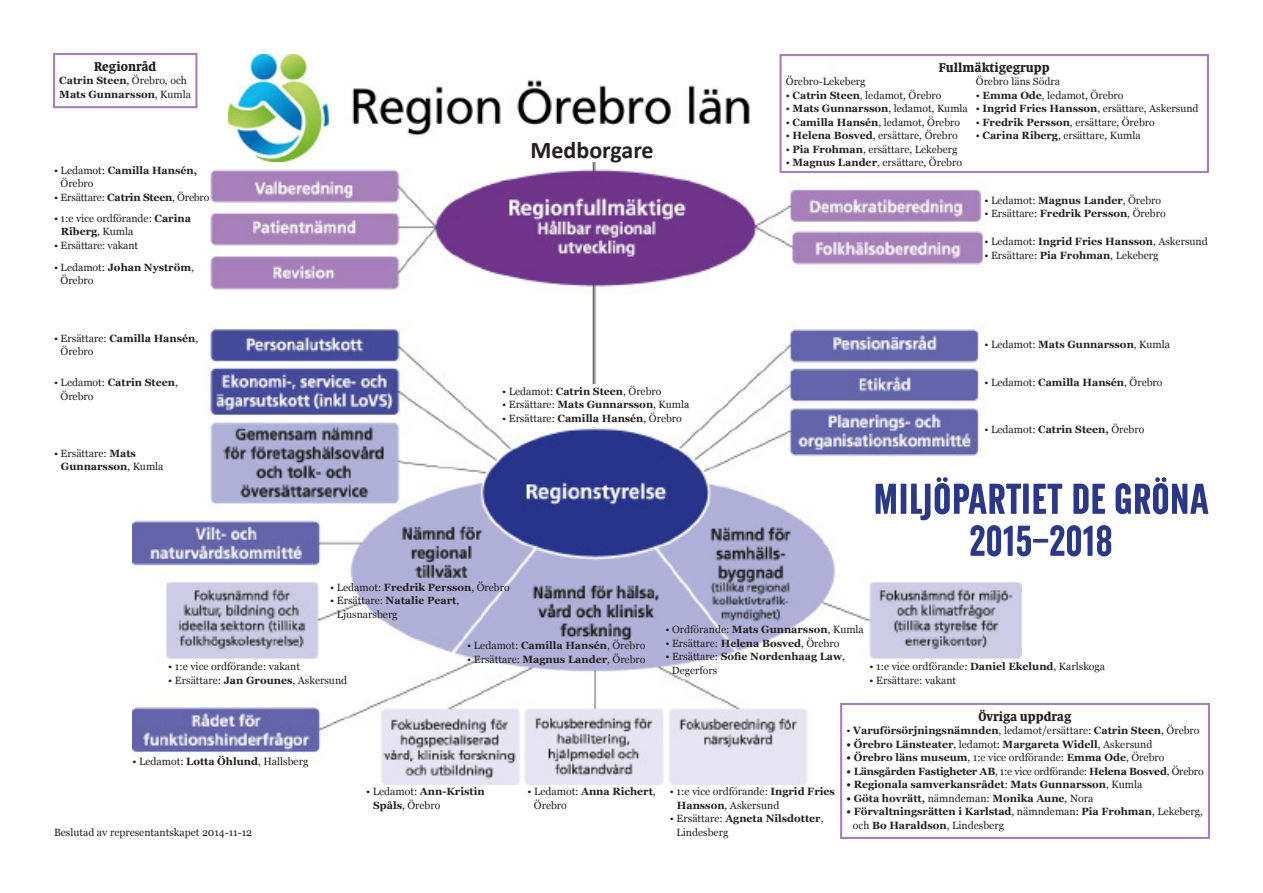
<style>
.page{position:relative;width:1263px;height:893px;background:#fff}
.page>*{position:absolute;margin:0;border:0;box-sizing:border-box;transform-origin:0 0}
.t1{font:51px "MP Sans";color:#2a378a}
.t2{font:700 24px "Calibri";color:#231f20}
.t3{font:15px "MP Serif";color:#231f20}
.t4{font:10.5px "Georgia";color:#231f20}
.t5{font:700 10.5px/13.5px "Georgia";color:#231f20}
.t6{font:700 10.5px "Georgia";letter-spacing:-.02em;color:#231f20}
.t7{font:10.5px "Georgia";letter-spacing:-.02em;color:#231f20}
.s1{font-weight:400}
.s2{font-weight:700}
</style>
<div class="page">
<img style="left:132px;top:108px;width:889px;height:676px">
<div style="left:840px;top:703px;width:370px;height:136px;border:2px solid #a680ba"></div>
<div style="left:53px;top:53px;width:145px;height:55px;border:2px solid #a680ba"></div>
<div style="left:779px;top:54px;width:430px;height:119px;border:2px solid #a680ba"></div>
<div style="left:582px;top:384px;width:24px;height:42px;background:#fff"></div>
<img style="left:228px;top:54px;width:523px;height:107px">
<p class="t3" style="left:94px;top:58px;width:64px">Regionråd</p>
<p class="t5" style="left:59px;top:74px;width:133px">Catrin Steen<span class="s1">, Örebro, och<br></span>Mats Gunnarsson<span class="s1">, Kumla</span></p>
<p class="t4" style="left:786px;top:75px;width:81px">Örebro-Lekeberg</p>
<p class="t3" style="left:939px;top:59px;width:112px">Fullmäktigegrupp</p>
<p class="t4" style="left:976px;top:75px;width:86px">Örebro läns Södra</p>
<p class="t4" style="left:976px;top:89px;width:149px">• <span class="s2">Emma Ode</span>, ledamot, Örebro</p>
<p class="t4" style="left:976px;top:102px;width:224px">• <span class="s2">Ingrid Fries Hansson</span>, ersättare, Askersund</p>
<p class="t4" style="left:976px;top:116px;width:180px">• <span class="s2">Fredrik Persson</span>, ersättare, Örebro</p>
<p class="t4" style="left:976px;top:129px;width:166px">• <span class="s2">Carina Riberg</span>, ersättare, Kumla</p>
<p class="t4" style="left:786px;top:89px;width:157px">• <span class="s2">Catrin Steen</span>, ledamot, Örebro</p>
<p class="t4" style="left:786px;top:102px;width:184px">• <span class="s2">Mats Gunnarsson</span>, ledamot, Kumla</p>
<p class="t4" style="left:786px;top:116px;width:176px">• <span class="s2">Camilla Hansén</span>, ledamot, Örebro</p>
<p class="t4" style="left:786px;top:129px;width:173px">• <span class="s2">Helena Bosved</span>, ersättare, Örebro</p>
<p class="t4" style="left:786px;top:143px;width:173px">• <span class="s2">Pia Frohman</span>, ersättare, Lekeberg</p>
<p class="t4" style="left:786px;top:156px;width:178px">• <span class="s2">Magnus Lander</span>, ersättare, Örebro</p>
<p class="t2" style="left:531px;top:133px;width:125px">Medborgare</p>
<p class="t5" style="left:54px;top:163px;width:145px"><span class="s1">• Ledamot:</span> Camilla Hansén,</p>
<p class="t4" style="left:61px;top:177px;width:35px">Örebro</p>
<p class="t7" style="left:54px;top:191px;width:157px">• Ersättare: <span class="s2">Catrin Steen</span>, Örebro</p>
<p class="t4" style="left:54px;top:212px;width:138px">• 1:e vice ordförande: <span class="s2">Carina</span></p>
<p class="t5" style="left:61px;top:225px;width:74px">Riberg<span class="s1">, Kumla</span></p>
<p class="t4" style="left:54px;top:239px;width:86px">• Ersättare: vakant</p>
<p class="t5" style="left:54px;top:260px;width:141px"><span class="s1">• Ledamot:</span> Johan Nyström<span class="s1">,</span></p>
<p class="t4" style="left:61px;top:274px;width:35px">Örebro</p>
<p class="t4" style="left:984px;top:194px;width:178px">• Ledamot: <span class="s2">Magnus Lander</span>, Örebro</p>
<p class="t4" style="left:984px;top:207px;width:183px">• Ersättare: <span class="s2">Fredrik Persson</span>, Örebro</p>
<p class="t4" style="left:984px;top:235px;width:225px">• Ledamot: <span class="s2">Ingrid Fries Hansson</span>, Askersund</p>
<p class="t4" style="left:984px;top:249px;width:175px">• Ersättare: <span class="s2">Pia Frohman</span>, Lekeberg</p>
<p class="t5" style="left:54px;top:331px;width:146px"><span class="s1">• Ersättare:</span> Camilla Hansén<span class="s1">,</span></p>
<p class="t4" style="left:61px;top:345px;width:35px">Örebro</p>
<p class="t5" style="left:54px;top:376px;width:125px"><span class="s1">• Ledamot:</span> Catrin Steen<span class="s1">,</span></p>
<p class="t4" style="left:61px;top:390px;width:35px">Örebro</p>
<p class="t4" style="left:54px;top:447px;width:83px">• Ersättare: <span class="s2">Mats</span></p>
<p class="t5" style="left:61px;top:460px;width:104px">Gunnarsson<span class="s1">, Kumla</span></p>
<p class="t4" style="left:502px;top:385px;width:161px">• Ledamot: <span class="s2">Catrin Steen</span>, Örebro</p>
<p class="t4" style="left:502px;top:398px;width:189px">• Ersättare: <span class="s2">Mats Gunnarsson</span>, Kumla</p>
<p class="t4" style="left:502px;top:412px;width:181px">• Ersättare: <span class="s2">Camilla Hansén</span>, Örebro</p>
<p class="t4" style="left:984px;top:338px;width:187px">• Ledamot: <span class="s2">Mats Gunnarsson</span>, Kumla</p>
<p class="t4" style="left:984px;top:376px;width:180px">• Ledamot: <span class="s2">Camilla Hansén</span>, Örebro</p>
<p class="t4" style="left:984px;top:423px;width:162px">• Ledamot: <span class="s2">Catrin Steen,</span> Örebro</p>
<p class="t1" style="left:873px;top:473px;width:337px">MILJÖPARTIET DE GRÖNA</p>
<p class="t1" style="left:969px;top:515px;width:145px">2015−2018</p>
<p class="t4" style="left:330px;top:581px;width:181px">• Ledamot: <span class="s2">Fredrik Persson</span>, Örebro</p>
<p class="t4" style="left:330px;top:594px;width:130px">• Ersättare: <span class="s2">Natalie Peart</span>,</p>
<p class="t4" style="left:337px;top:608px;width:62px">Ljusnarsberg</p>
<p class="t4" style="left:467px;top:639px;width:180px">• Ledamot: <span class="s2">Camilla Hansén</span>, Örebro</p>
<p class="t4" style="left:467px;top:653px;width:180px">• Ersättare: <span class="s2">Magnus Lander</span>, Örebro</p>
<p class="t4" style="left:168px;top:660px;width:133px">• 1:e vice ordförande: vakant</p>
<p class="t4" style="left:168px;top:674px;width:180px">• Ersättare: <span class="s2">Jan Grounes</span>, Askersund</p>
<p class="t4" style="left:132px;top:755px;width:177px">• Ledamot: <span class="s2">Lotta Öhlund</span>, Hallsberg</p>
<p class="t4" style="left:54px;top:826px;width:200px">Beslutad av representantskapet 2014-11-12</p>
<p class="t5" style="left:366px;top:785px;width:120px"><span class="s1">• Ledamot:</span> Ann-Kristin</p>
<p class="t4" style="left:373px;top:799px;width:69px"><span class="s2">Spåls</span>, Örebro</p>
<p class="t5" style="left:527px;top:785px;width:130px"><span class="s1">• Ledamot:</span> Anna Richert<span class="s1">,</span></p>
<p class="t4" style="left:534px;top:799px;width:35px">Örebro</p>
<p class="t4" style="left:665px;top:623px;width:200px">• Ordförande: <span class="s2">Mats Gunnarsson</span>, Kumla</p>
<p class="t4" style="left:665px;top:637px;width:176px">• Ersättare: <span class="s2">Helena Bosved</span>, Örebro</p>
<p class="t5" style="left:665px;top:650px;width:181px"><span class="s1">• Ersättare:</span> Sofie Nordenhaag Law<span class="s1">,</span></p>
<p class="t4" style="left:672px;top:664px;width:47px">Degerfors</p>
<p class="t4" style="left:870px;top:660px;width:237px">• 1:e vice ordförande: <span class="s2">Daniel Ekelund</span>, Karlskoga</p>
<p class="t4" style="left:870px;top:674px;width:88px">• Ersättare: vakant</p>
<p class="t4" style="left:670px;top:785px;width:166px">• 1:e vice ordförande: <span class="s2">Ingrid Fries</span></p>
<p class="t4" style="left:677px;top:799px;width:104px"><span class="s2">Hansson</span>, Askersund</p>
<p class="t5" style="left:670px;top:812px;width:155px"><span class="s1">• Ersättare:</span> Agneta Nilsdotter<span class="s1">,</span></p>
<p class="t4" style="left:676px;top:826px;width:53px">Lindesberg</p>
<p class="t3" style="left:978px;top:708px;width:94px">Övriga uppdrag</p>
<p class="t5" style="left:846px;top:724px;width:355px"><span class="s1">•</span> Varuförsörjningsnämnden<span class="s1">, ledamot/ersättare:</span> Catrin Steen<span class="s1">, Örebro</span></p>
<p class="t5" style="left:846px;top:737px;width:307px">• Örebro Länsteater<span class="s1">, ledamot:</span> Margareta Widell<span class="s1">, Askersund</span></p>
<p class="t4" style="left:846px;top:751px;width:320px"><span class="s2">• Örebro läns museum</span>, 1:e vice ordförande: <span class="s2">Emma Ode</span>, Örebro</p>
<p class="t6" style="left:846px;top:764px;width:359px">• Länsgården Fastigheter AB<span class="s1">, 1:e vice ordförande:</span> Helena Bosved<span class="s1">, Örebro</span></p>
<p class="t5" style="left:846px;top:778px;width:297px">• Regionala samverkansrådet<span class="s1">:</span> Mats Gunnarsson<span class="s1">, Kumla</span></p>
<p class="t5" style="left:846px;top:791px;width:248px">• Göta hovrätt, <span class="s1">nämndeman:</span> Monika Aune<span class="s1">, Nora</span></p>
<p class="t5" style="left:846px;top:805px;width:358px">• Förvaltningsrätten i Karlstad<span class="s1">, nämndeman:</span> Pia Frohman<span class="s1">, Lekeberg,</span></p>
<p class="t4" style="left:853px;top:819px;width:153px">och <span class="s2">Bo Haraldson</span>, Lindesberg</p>
</div>
